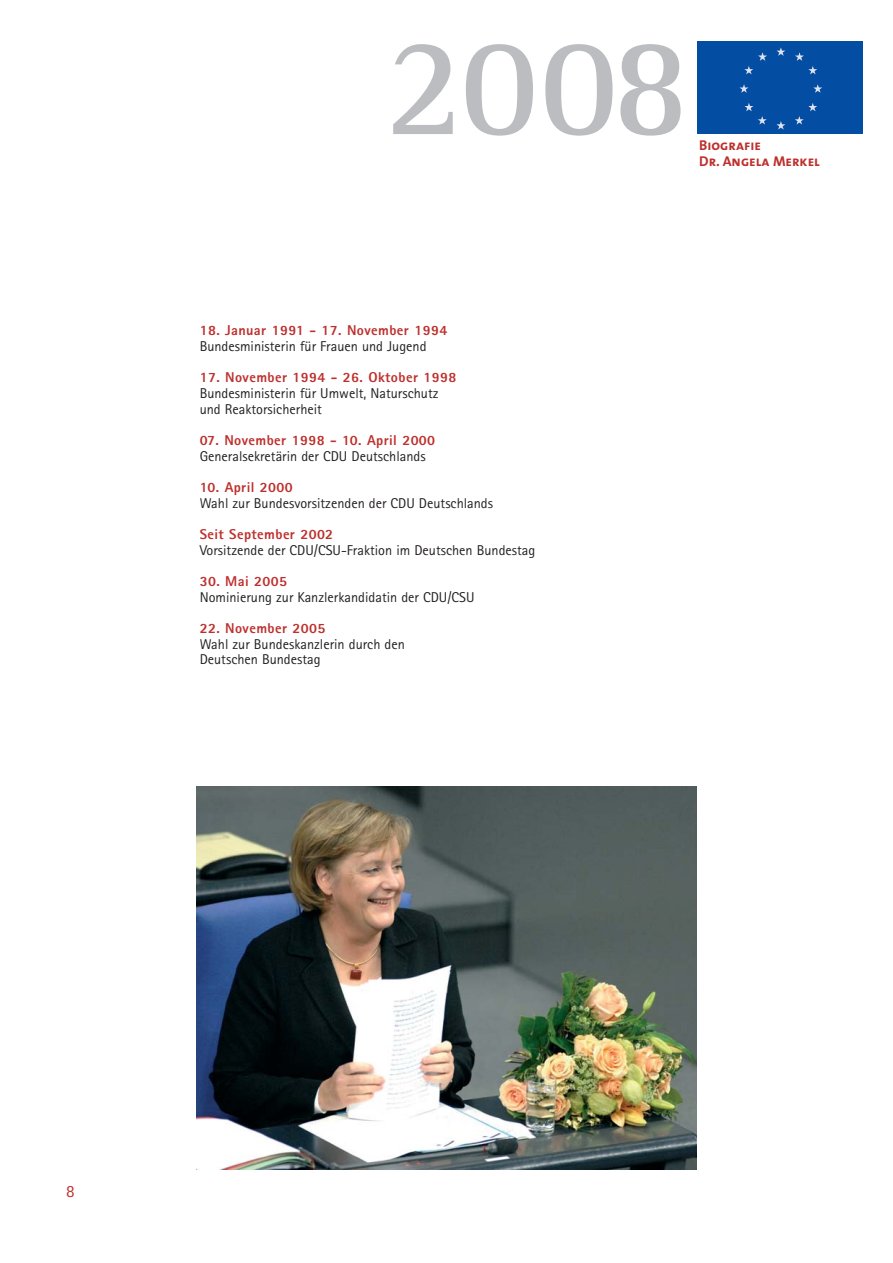
<style>
.page{position:relative;width:893px;height:1263px;background:#fff}
.page>*{position:absolute;margin:0;border:0;box-sizing:border-box;transform-origin:0 0}
.t1{font:700 142.95px "Rotis Semi Serif";color:#bbbdc0}
.t2{font:17.1px "Rotis Sans Serif";color:#bd302d}
.t3{font:14.25px/15.8px "Rotis Sans Serif";color:#231f20}
.t4{font:800 14.25px "Rotis Sans Serif";letter-spacing:.03em;color:#bd302d}
.t5{font:14.25px/15.8px "The Mix Bold Caps";color:#bd302d}
</style>
<div class="page">
<div style="left:697px;top:41px;width:165px;height:93px;background:#034ea2"></div>
<svg style="left:795px;top:103px;width:22px;height:22px"></svg>
<svg style="left:813px;top:84px;width:9px;height:9px"></svg>
<svg style="left:795px;top:52px;width:22px;height:22px"></svg>
<svg style="left:776px;top:121px;width:9px;height:9px"></svg>
<svg style="left:744px;top:103px;width:22px;height:22px"></svg>
<svg style="left:739px;top:84px;width:9px;height:9px"></svg>
<svg style="left:744px;top:52px;width:23px;height:22px"></svg>
<svg style="left:776px;top:47px;width:9px;height:9px"></svg>
<img style="left:197px;top:786px;width:499px;height:383px">
<h1 class="t1" style="left:384px;top:34px;width:308px">2008</h1>
<p class="t5" style="left:699px;top:137px;width:122px">Biografie<br>Dr. Angela Merkel</p>
<p class="t4" style="left:200px;top:325px;width:249px">18. Januar 1991 - 17. November 1994</p>
<p class="t3" style="left:200px;top:340px;width:228px">Bundesministerin für Frauen und Jugend</p>
<p class="t4" style="left:200px;top:372px;width:258px">17. November 1994 - 26. Oktober 1998</p>
<p class="t3" style="left:200px;top:387px;width:240px">Bundesministerin für Umwelt, Naturschutz und Reaktorsicherheit</p>
<p class="t4" style="left:200px;top:435px;width:237px">07. November 1998 - 10. April 2000</p>
<p class="t3" style="left:200px;top:449px;width:227px">Generalsekretärin der CDU Deutschlands</p>
<p class="t4" style="left:200px;top:482px;width:95px">10. April 2000</p>
<p class="t3" style="left:200px;top:496px;width:295px">Wahl zur Bundesvorsitzenden der CDU Deutschlands</p>
<p class="t4" style="left:200px;top:529px;width:135px">Seit September 2002</p>
<p class="t3" style="left:200px;top:543px;width:337px">Vorsitzende der CDU/CSU-Fraktion im Deutschen Bundestag</p>
<p class="t4" style="left:200px;top:576px;width:89px">30. Mai 2005</p>
<p class="t3" style="left:200px;top:590px;width:276px">Nominierung zur Kanzlerkandidatin der CDU/CSU</p>
<p class="t4" style="left:200px;top:623px;width:127px">22. November 2005</p>
<p class="t3" style="left:200px;top:637px;width:207px">Wahl zur Bundeskanzlerin durch den<br>Deutschen Bundestag</p>
<p class="t2" style="left:66px;top:1185px;width:10px">8</p>
</div>
